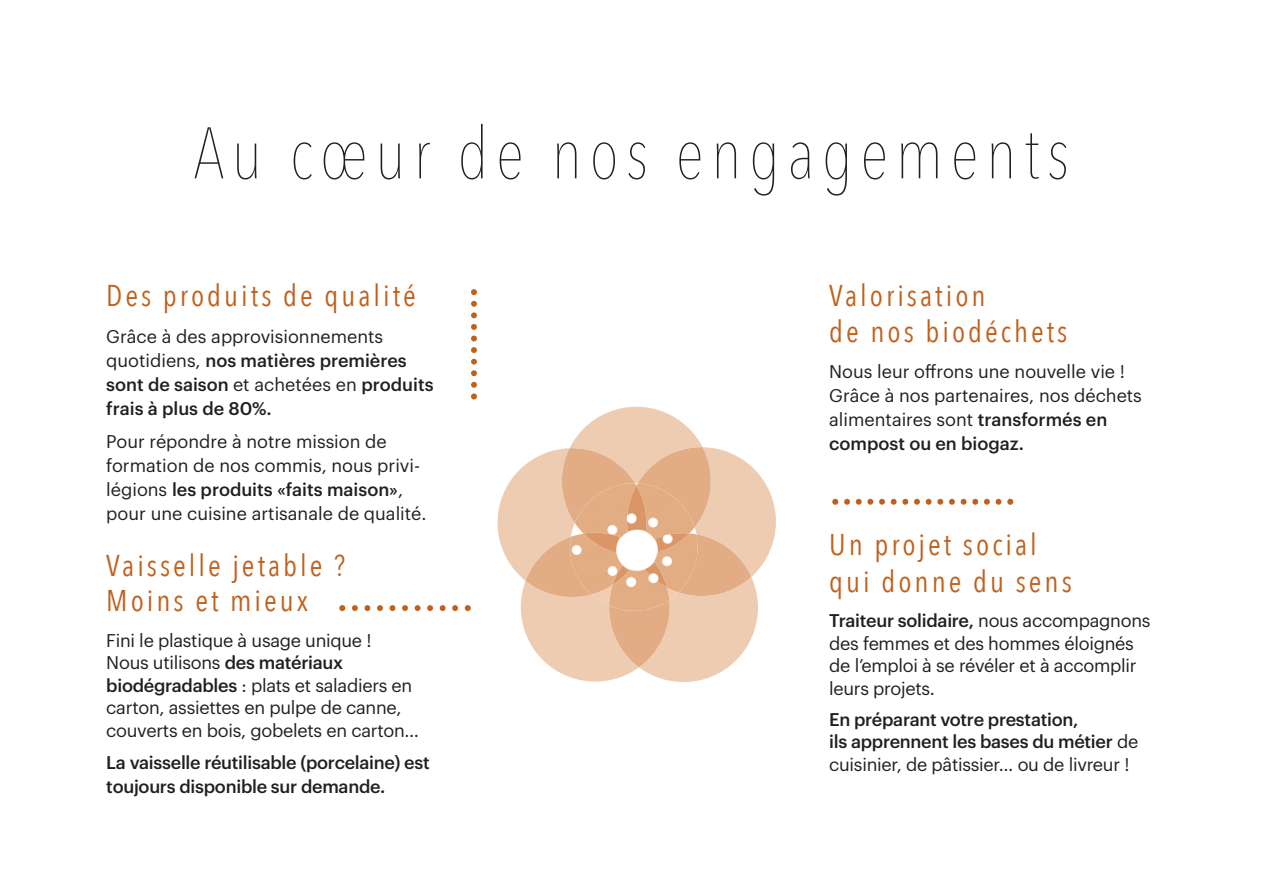
<style>
.page{position:relative;width:1263px;height:893px;background:#fff}
.page>*{position:absolute;margin:0;border:0;box-sizing:border-box;transform-origin:0 0}
.t1{font:200 72px "Avenir Next Condensed";letter-spacing:.1em;color:#231f20}
.t2{font:30px/35.2px "Avenir Next Condensed";letter-spacing:.1em;color:#c1601c}
.t3{font:18px/22.5px "Graphik";letter-spacing:-.015em;color:#231f20}
.t4{font:500 18px/24px "Graphik";letter-spacing:-.015em;color:#231f20}
.s1{font-weight:400}
.s2{font-weight:500}
</style>
<div class="page">
<svg style="left:497px;top:407px;width:279px;height:275px"></svg>
<svg style="left:832px;top:499px;width:181px;height:6px"></svg>
<svg style="left:471px;top:289px;width:6px;height:110px"></svg>
<svg style="left:339px;top:605px;width:132px;height:6px"></svg>
<h1 class="t1" style="left:194px;top:106px;width:877px">Au cœur de nos engagements</h1>
<h2 class="t2" style="left:106px;top:279px;width:311px">Des produits de qualité</h2>
<p class="t4" style="left:106px;top:326px;width:329px"><span class="s1">Grâce à des approvisionnements quotidiens,</span> nos matières premières sont de saison <span class="s1">et achetées en</span> produits frais à plus de 80%.</p>
<p class="t3" style="left:106px;top:430px;width:322px;line-height:24px">Pour répondre à notre mission de formation de nos commis, nous privi&shy;légions <span class="s2">les produits «faits maison»</span>, pour une cuisine artisanale de qualité.</p>
<h2 class="t2" style="left:106px;top:549px;width:240px">Vaisselle jetable ?<br>Moins et mieux</h2>
<p class="t3" style="left:106px;top:630px;width:314px">Fini le plastique à usage unique !<br>Nous utilisons <span class="s2">des matériaux biodégradables</span> : plats et saladiers en carton, assiettes en pulpe de canne, couverts en bois, gobelets en carton…</p>
<p class="t4" style="left:106px;top:752px;width:325px">La vaisselle réutilisable (porcelaine) est toujours disponible sur demande.</p>
<h2 class="t2" style="left:829px;top:279px;width:240px">Valorisation<br>de nos biodéchets</h2>
<p class="t3" style="left:829px;top:361px;width:314px;line-height:24px">Nous leur offrons une nouvelle vie !<br>Grâce à nos partenaires, nos déchets alimentaires sont <span class="s2">transformés en compost ou en biogaz.</span></p>
<h2 class="t2" style="left:829px;top:527px;width:244px;line-height:36.8px">Un projet social qui donne du sens</h2>
<p class="t3" style="left:829px;top:611px;width:323px"><span class="s2">Traiteur solidaire,</span> nous accompagnons des femmes et des hommes éloignés de l’emploi à se révéler et à accomplir leurs projets.</p>
<p class="t4" style="left:829px;top:709px;width:311px;line-height:22.5px">En préparant votre prestation,<br>ils apprennent les bases du métier <span class="s1">de cuisinier, de pâtissier… ou de livreur !</span></p>
</div>
